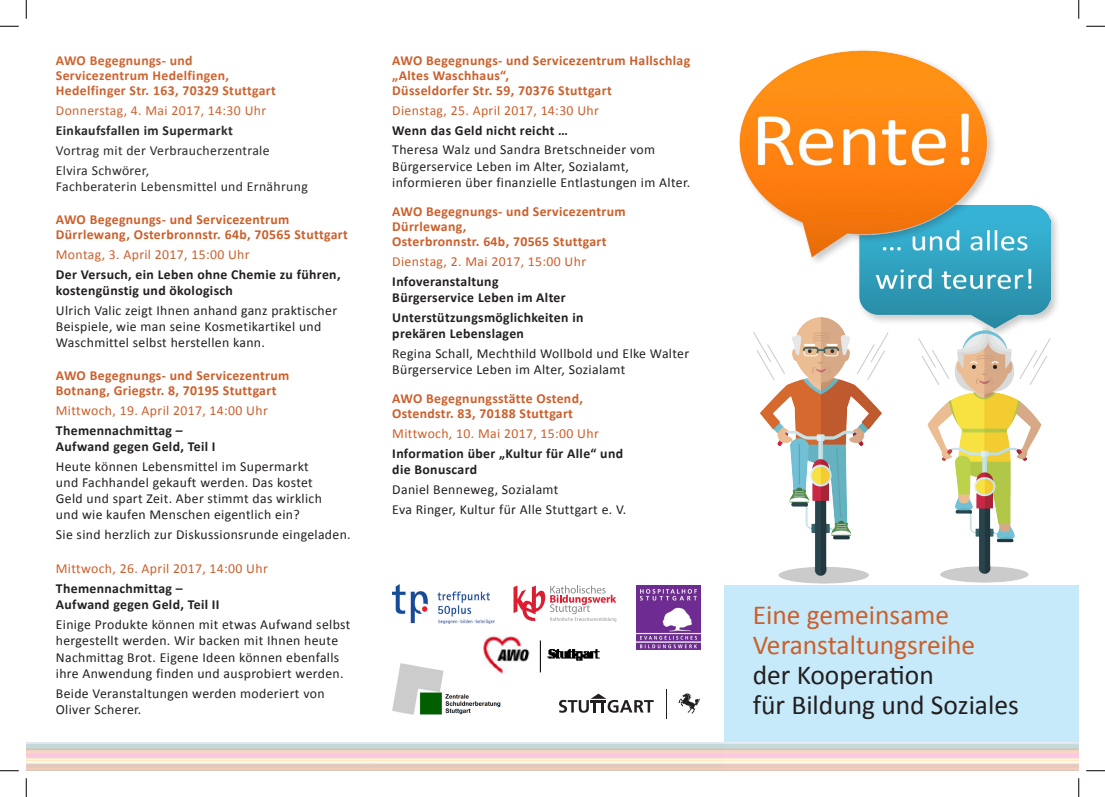
<style>
.page{position:relative;width:1105px;height:797px;background:#fff}
.page>*{position:absolute;margin:0;border:0;box-sizing:border-box;transform-origin:0 0}
.t1{font:27.5px/30px "Calibri";color:#231f20}
.t2{font:13.75px/16.2px "Calibri";letter-spacing:.025em;color:#231f20}
.t3{font:700 13.75px/15px "Calibri";letter-spacing:.025em;color:#cb5f2b}
.t4{font:700 13.75px/16.2px "Calibri";letter-spacing:.025em;color:#231f20}
.t5{font:13.75px "Calibri";letter-spacing:.025em;color:#cb5f2b}
.t6{font:13.75px/16.4px "Calibri";letter-spacing:.025em;color:#2b292a}
.t7{font:700 13.75px/15px "Calibri";letter-spacing:.025em;color:#cd632f}
.t8{font:13.75px "Calibri";letter-spacing:.025em;color:#cd632f}
.t9{font:700 13.75px "Calibri";letter-spacing:.025em;color:#2b292a}
.s1{color:#cb5f2b}
</style>
<div class="page">
<div style="left:724px;top:585px;width:355px;height:161px;background:#c6eafa"></div>
<img style="left:637px;top:585px;width:63px;height:64px">
<svg style="left:513px;top:585px;width:103px;height:36px"></svg>
<img style="left:392px;top:663px;width:109px;height:51px">
<img style="left:392px;top:584px;width:103px;height:39px">
<div style="left:856px;top:202px;width:204px;height:136px;background:#231f20;opacity:.25"></div>
<img style="left:859px;top:206px;width:191px;height:123px">
<img style="left:919px;top:328px;width:131px;height:255px">
<img style="left:753px;top:317px;width:135px;height:266px">
<div style="left:736px;top:47px;width:261px;height:219px;background:#231f20;opacity:.25"></div>
<img style="left:740px;top:50px;width:248px;height:208px">
<img style="left:26px;top:742px;width:1053px;height:28px">
<svg style="left:559px;top:693px;width:95px;height:19px"></svg>
<svg style="left:678px;top:693px;width:22px;height:20px"></svg>
<hr style="left:666px;top:688px;width:1px;height:30px;background:#231f20">
<img style="left:463px;top:636px;width:137px;height:41px">
<svg style="left:0;top:25px;width:19px;height:2px"></svg>
<svg style="left:1086px;top:25px;width:19px;height:2px"></svg>
<svg style="left:0;top:770px;width:19px;height:1px"></svg>
<svg style="left:1086px;top:770px;width:19px;height:1px"></svg>
<svg style="left:25px;top:0;width:2px;height:19px"></svg>
<svg style="left:25px;top:778px;width:2px;height:19px"></svg>
<svg style="left:1078px;top:0;width:1px;height:19px"></svg>
<svg style="left:1078px;top:778px;width:1px;height:19px"></svg>
<p class="t7" style="left:56px;top:53px;width:222px">AWO Begegnungs- und<br>Servicezentrum Hedelfingen,<br>Hedelfinger Str. 163, 70329 Stuttgart</p>
<p class="t8" style="left:56px;top:102px;width:212px">Donnerstag, 4. Mai 2017, 14:30 Uhr</p>
<p class="t9" style="left:56px;top:122px;width:178px">Einkaufsfallen im Supermarkt</p>
<p class="t6" style="left:56px;top:142px;width:215px">Vortrag mit der Verbraucherzentrale</p>
<p class="t6" style="left:56px;top:162px;width:253px">Elvira Schwörer,<br>Fachberaterin Lebensmittel und Ernährung</p>
<p class="t3" style="left:56px;top:212px;width:294px">AWO Begegnungs- und Servicezentrum<br>Dürrlewang, Osterbronnstr. 64b, 70565 Stuttgart</p>
<p class="t5" style="left:56px;top:245px;width:195px">Montag, 3. April 2017, 15:00 Uhr</p>
<p class="t4" style="left:56px;top:266px;width:286px">Der Versuch, ein Leben ohne Chemie zu führen, kostengünstig und ökologisch</p>
<p class="t2" style="left:56px;top:302px;width:283px">Ulrich Valic zeigt Ihnen anhand ganz praktischer<br>Beispiele, wie man seine Kosmetikartikel und<br>Waschmittel selbst herstellen kann.</p>
<p class="t3" style="left:56px;top:368px;width:235px">AWO Begegnungs- und Servicezentrum<br>Botnang, Griegstr. 8, 70195 Stuttgart</p>
<p class="t5" style="left:56px;top:401px;width:213px">Mittwoch, 19. April 2017, 14:00 Uhr</p>
<p class="t4" style="left:56px;top:422px;width:161px">Themennachmittag –<br>Aufwand gegen Geld, Teil I</p>
<p class="t2" style="left:56px;top:458px;width:268px">Heute können Lebensmittel im Supermarkt und Fachhandel gekauft werden. Das kostet Geld und spart Zeit. Aber stimmt das wirklich und wie kaufen Menschen eigentlich ein?</p>
<p class="t2" style="left:56px;top:526px;width:296px">Sie sind herzlich zur Diskussionsrunde eingeladen.</p>
<p class="t5" style="left:56px;top:560px;width:213px">Mittwoch, 26. April 2017, 14:00 Uhr</p>
<p class="t4" style="left:56px;top:580px;width:165px">Themennachmittag –<br>Aufwand gegen Geld, Teil II</p>
<p class="t2" style="left:56px;top:616px;width:296px">Einige Produkte können mit etwas Aufwand selbst hergestellt werden. Wir backen mit Ihnen heute Nachmittag Brot. Eigene Ideen können ebenfalls ihre Anwendung finden und ausprobiert werden.</p>
<p class="t2" style="left:56px;top:685px;width:270px">Beide Veranstaltungen werden moderiert von<br>Oliver Scherer.</p>
<p class="t3" style="left:392px;top:53px;width:299px">AWO Begegnungs- und Servicezentrum Hallschlag „Altes Waschhaus“,<br>Düsseldorfer Str. 59, 70376 Stuttgart</p>
<p class="t5" style="left:392px;top:101px;width:208px">Dienstag, 25. April 2017, 14:30 Uhr</p>
<p class="t4" style="left:392px;top:122px;width:177px">Wenn das Geld nicht reicht …</p>
<p class="t2" style="left:392px;top:142px;width:264px">Theresa Walz und Sandra Bretschneider vom</p>
<p class="t2" style="left:392px;top:158px;width:299px">Bürgerservice Leben im Alter, Sozialamt, informieren über finanzielle Entlastungen im Alter.</p>
<p class="t3" style="left:392px;top:204px;width:235px">AWO Begegnungs- und Servicezentrum</p>
<p class="t3" style="left:392px;top:219px;width:216px">Dürrlewang,<br>Osterbronnstr. 64b, 70565 Stuttgart</p>
<p class="t5" style="left:392px;top:253px;width:195px">Dienstag, 2. Mai 2017, 15:00 Uhr</p>
<p class="t4" style="left:392px;top:273px;width:175px">Infoveranstaltung<br>Bürgerservice Leben im Alter</p>
<p class="t4" style="left:392px;top:309px;width:193px">Unterstützungsmöglichkeiten in prekären Lebenslagen</p>
<p class="t2" style="left:392px;top:345px;width:298px">Regina Schall, Mechthild Wollbold und Elke Walter</p>
<p class="t2" style="left:392px;top:361px;width:234px">Bürgerservice Leben im Alter, Sozialamt</p>
<p class="t3" style="left:392px;top:391px;width:192px">AWO Begegnungsstätte Ostend,</p>
<p class="t3" style="left:392px;top:406px;width:182px">Ostendstr. 83, 70188 Stuttgart</p>
<p class="t5" style="left:392px;top:425px;width:208px">Mittwoch, 10. Mai 2017, 15:00 Uhr</p>
<p class="t4" style="left:392px;top:445px;width:232px">Information über „Kultur für Alle“ und die Bonuscard</p>
<p class="t2" style="left:392px;top:481px;width:168px">Daniel Benneweg, Sozialamt</p>
<p class="t2" style="left:392px;top:501px;width:236px">Eva Ringer, Kultur für Alle Stuttgart e. V.</p>
<p class="t1" style="left:753px;top:600px;width:268px"><span class="s1">Eine gemeinsame<br>Veranstaltungsreihe </span>der Kooperation<br>für Bildung und Soziales</p>
</div>
